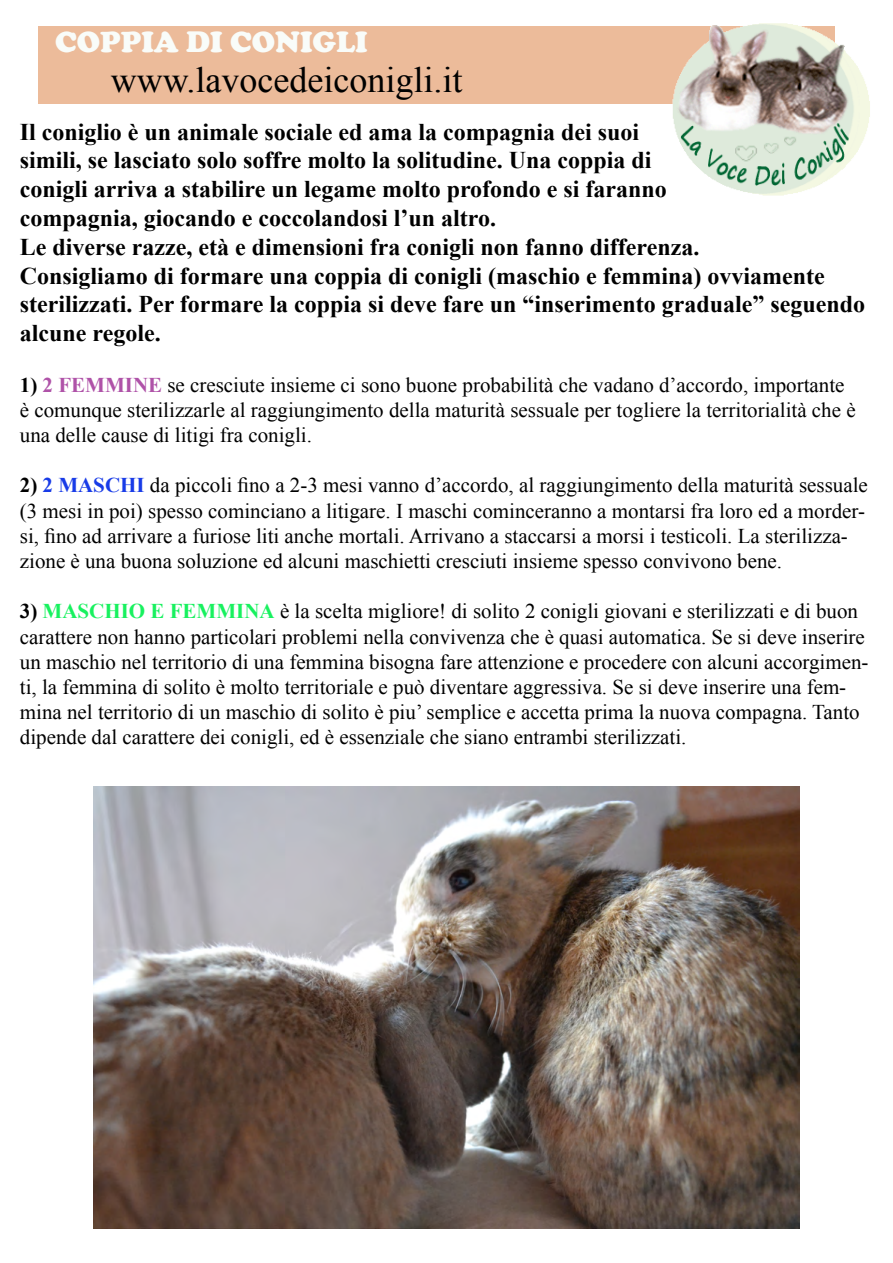
<style>
.page{position:relative;width:893px;height:1263px;background:#fff}
.page>*{position:absolute;margin:0;border:0;box-sizing:border-box;transform-origin:0 0}
.t1{font:36px "Times New Roman";color:#000}
.t2{font:900 30px "Cooper";color:#f9fcf9}
.t3{font:700 24px/28.8px "Times New Roman";color:#000}
.t4{font:21px/25.2px "Times New Roman";color:#000}
.s1{font-weight:700}
.s2{font-weight:700;color:#af52a8}
.s3{font-weight:700;color:#183be7}
.s4{font-weight:700;color:#18f15f}
</style>
<div class="page">
<div style="left:38px;top:26px;width:797px;height:78px;background:#ecbb9a"></div>
<img style="left:672px;top:23px;width:198px;height:173px">
<img style="left:94px;top:787px;width:705px;height:442px">
<h2 class="t2" style="left:55px;top:25px;width:314px">COPPIA DI CONIGLI</h2>
<h1 class="t1" style="left:111px;top:56px;width:353px">www.lavocedeiconigli.it</h1>
<p class="t3" style="left:20px;top:117px;width:847px">Il coniglio è un animale sociale ed ama la compagnia dei suoi<br>simili, se lasciato solo soffre molto la solitudine. Una coppia di<br>conigli arriva a stabilire un legame molto profondo e si faranno<br>compagnia, giocando e coccolandosi l’un altro.<br>Le diverse razze, età e dimensioni fra conigli non fanno differenza.<br>Consigliamo di formare una coppia di conigli (maschio e femmina) ovviamente sterilizzati. Per formare la coppia si deve fare un “inserimento graduale” seguendo alcune regole.</p>
<p class="t4" style="left:20px;top:372px;width:837px"><span class="s1">1)</span> <span class="s2">2 FEMMINE</span> se cresciute insieme ci sono buone probabilità che vadano d’accordo, importante è comunque sterilizzarle al raggiungimento della maturità sessuale per togliere la territorialità che è una delle cause di litigi fra conigli.</p>
<p class="t4" style="left:20px;top:472px;width:850px"><span class="s1">2)</span> <span class="s3">2 MASCHI</span> da piccoli fino a 2-3 mesi vanno d’accordo, al raggiungimento della maturità sessuale (3 mesi in poi) spesso cominciano a litigare. I maschi cominceranno a montarsi fra loro ed a morder&shy;si, fino ad arrivare a furiose liti anche mortali. Arrivano a staccarsi a morsi i testicoli. La sterilizza&shy;zione è una buona soluzione ed alcuni maschietti cresciuti insieme spesso convivono bene.</p>
<p class="t4" style="left:20px;top:598px;width:850px"><span class="s1">3)</span> <span class="s4">MASCHIO E FEMMINA</span> è la scelta migliore! di solito 2 conigli giovani e sterilizzati e di buon carattere non hanno particolari problemi nella convivenza che è quasi automatica. Se si deve inserire un maschio nel territorio di una femmina bisogna fare attenzione e procedere con alcuni accorgimen&shy;ti, la femmina di solito è molto territoriale e può diventare aggressiva. Se si deve inserire una fem&shy;mina nel territorio di un maschio di solito è piu’ semplice e accetta prima la nuova compagna. Tanto dipende dal carattere dei conigli, ed è essenziale che siano entrambi sterilizzati.</p>
</div>
